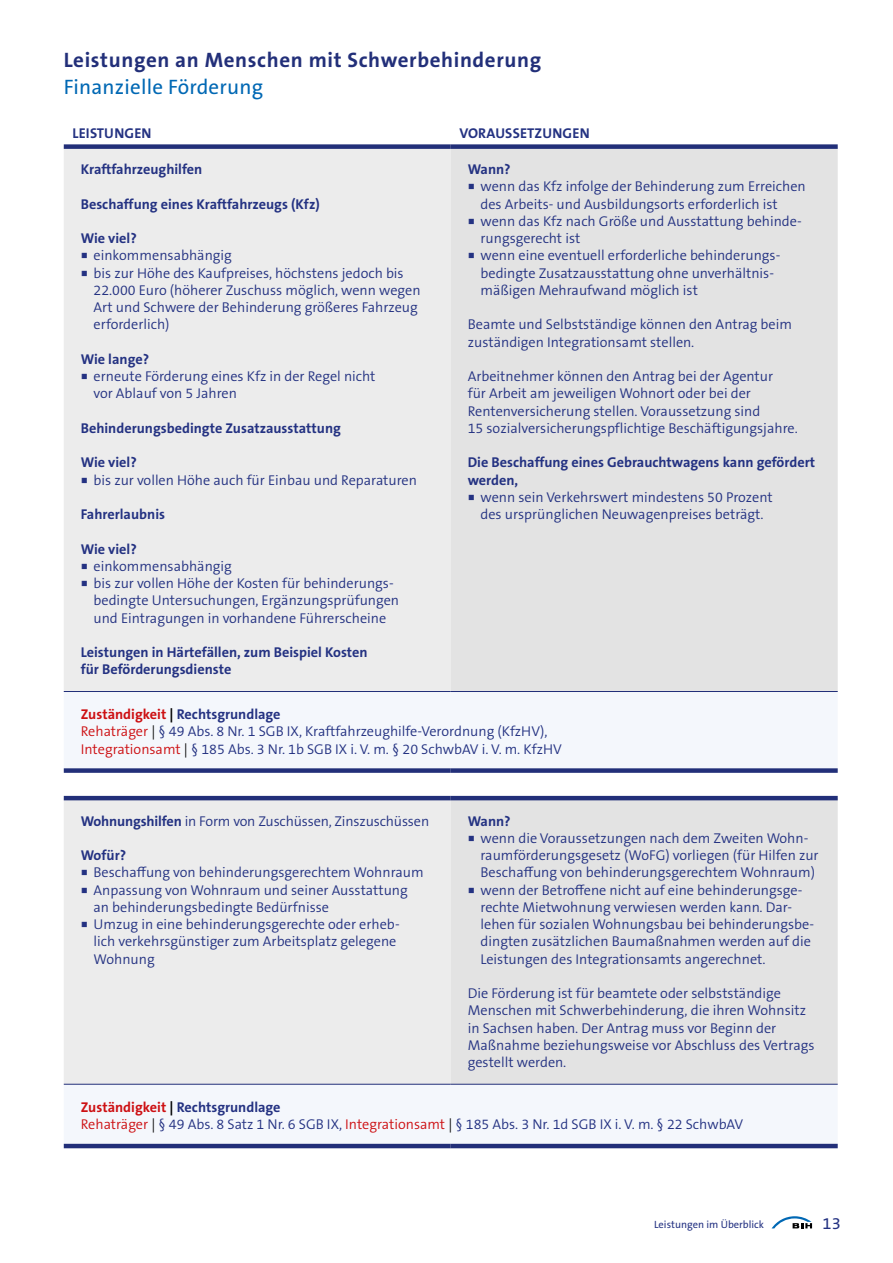
<style>
.page{position:relative;width:893px;height:1263px;background:#fff}
.page>*{position:absolute;margin:0;border:0;box-sizing:border-box;transform-origin:0 0}
.t1{font:700 21px "The Sans B W7";letter-spacing:.03em;color:#222f79}
.t2{font:21px "The Sans B W5 Plain";letter-spacing:.01em;color:#0068b4}
.t3{font:16.5px "The Sans B W5 Plain";color:#243282}
.Tabellentext_linksbü{font:300 14.25px/17.2px "The Sans B W4";color:#243282}
.Tabellentext_linksbü-2{font:700 14.25px/17.2px "The Sans B W7";color:#243282}
.t4{font:10.5px "The Sans B W5 Plain";color:#243282}
.s1{font-family:"Minion Pro";font-weight:400;font-size:18px}
.s2{color:#cd1013}
.s3{color:#000}
.s4{font-family:"The Sans B W7";font-weight:700}
</style>
<div class="page">
<svg style="left:772px;top:1216px;width:40px;height:12px"></svg>
<div style="left:64px;top:149px;width:387px;height:542px;background:#ececec"></div>
<div style="left:451px;top:149px;width:387px;height:542px;background:#e3e3e3"></div>
<svg style="left:64px;top:692px;width:774px;height:452px"></svg>
<div style="left:64px;top:144px;width:387px;height:5px;background:#222f79"></div>
<div style="left:451px;top:144px;width:387px;height:5px;background:#222f79"></div>
<hr style="left:64px;top:796px;width:387px;height:4px;background:#222f79">
<hr style="left:451px;top:796px;width:387px;height:4px;background:#222f79">
<hr style="left:64px;top:1144px;width:387px;height:4px;background:#222f79">
<hr style="left:451px;top:1144px;width:387px;height:4px;background:#222f79">
<div style="left:64px;top:768px;width:387px;height:5px;background:#222f79"></div>
<div style="left:451px;top:768px;width:387px;height:5px;background:#222f79"></div>
<hr style="left:64px;top:691px;width:387px;height:1px;background:#222f79">
<hr style="left:451px;top:691px;width:387px;height:1px;background:#222f79">
<hr style="left:64px;top:1084px;width:387px;height:1px;background:#222f79">
<hr style="left:451px;top:1084px;width:387px;height:1px;background:#222f79">
<h1 class="t1" style="left:64px;top:46px;width:479px">Leistungen an Menschen mit Schwerbehinderung</h1>
<h1 class="t2" style="left:64px;top:73px;width:201px">Finanzielle Förderung</h1>
<p class="Tabellentext_linksbü-2" style="left:72px;top:125px;width:81px">LEISTUNGEN</p>
<p class="Tabellentext_linksbü-2" style="left:459px;top:125px;width:132px">VORAUSSETZUNGEN</p>
<p class="Tabellentext_linksbü-2" style="left:81px;top:161px;width:123px">Kraftfahrzeughilfen</p>
<p class="Tabellentext_linksbü-2" style="left:81px;top:195px;width:240px">Beschaffung eines Kraftfahrzeugs (Kfz)</p>
<p class="Tabellentext_linksbü-2" style="left:81px;top:230px;width:58px">Wie viel?</p>
<p class="Tabellentext_linksbü" style="left:81px;top:247px;width:153px"><span class="s1">■</span> einkommensabhängig</p>
<p class="Tabellentext_linksbü" style="left:94px;top:264px;width:329px;text-indent:-13px"><span class="s1">■</span> bis zur Höhe des Kaufpreises, höchstens jedoch bis 22.000 Euro (höherer Zuschuss möglich, wenn wegen Art und Schwere der Behinderung größeres Fahrzeug erforderlich)</p>
<p class="Tabellentext_linksbü-2" style="left:81px;top:351px;width:70px">Wie lange?</p>
<p class="Tabellentext_linksbü" style="left:94px;top:368px;width:283px;text-indent:-13px"><span class="s1">■</span> erneute Förderung eines Kfz in der Regel nicht vor Ablauf von 5 Jahren</p>
<p class="Tabellentext_linksbü-2" style="left:81px;top:420px;width:262px">Behinderungsbedingte Zusatzausstattung</p>
<p class="Tabellentext_linksbü-2" style="left:81px;top:454px;width:58px">Wie viel?</p>
<p class="Tabellentext_linksbü" style="left:81px;top:471px;width:338px"><span class="s1">■</span> bis zur vollen Höhe auch für Einbau und Reparaturen</p>
<p class="Tabellentext_linksbü-2" style="left:81px;top:506px;width:86px">Fahrerlaubnis</p>
<p class="Tabellentext_linksbü-2" style="left:81px;top:540px;width:58px">Wie viel?</p>
<p class="Tabellentext_linksbü" style="left:81px;top:558px;width:153px"><span class="s1">■</span> einkommensabhängig</p>
<p class="Tabellentext_linksbü" style="left:94px;top:575px;width:307px;text-indent:-13px"><span class="s1">■</span> bis zur vollen Höhe der Kosten für behinderungs&shy;bedingte Untersuchungen, Ergänzungsprüfungen und Eintragungen in vorhandene Führerscheine</p>
<p class="Tabellentext_linksbü-2" style="left:81px;top:644px;width:288px">Leistungen in Härtefällen, zum Beispiel Kosten für Beförderungsdienste</p>
<p class="Tabellentext_linksbü-2" style="left:468px;top:161px;width:44px">Wann?</p>
<p class="Tabellentext_linksbü" style="left:480px;top:178px;width:327px;text-indent:-13px"><span class="s1">■</span> wenn das Kfz infolge der Behinderung zum Erreichen des Arbeits- und Ausbildungsorts erforderlich ist</p>
<p class="Tabellentext_linksbü" style="left:480px;top:213px;width:323px;text-indent:-13px"><span class="s1">■</span> wenn das Kfz nach Größe und Ausstattung behinde&shy;rungsgerecht ist</p>
<p class="Tabellentext_linksbü" style="left:480px;top:247px;width:300px;text-indent:-13px"><span class="s1">■</span> wenn eine eventuell erforderliche behinderungs&shy;bedingte Zusatzausstattung ohne unverhältnis&shy;mäßigen Mehraufwand möglich ist</p>
<p class="Tabellentext_linksbü" style="left:468px;top:316px;width:326px">Beamte und Selbstständige können den Antrag beim zuständigen Integrationsamt stellen.</p>
<p class="Tabellentext_linksbü" style="left:468px;top:368px;width:332px">Arbeitnehmer können den Antrag bei der Agentur<br>für Arbeit am jeweiligen Wohnort oder bei der Rentenversicherung stellen. Voraussetzung sind<br>15 sozialversicherungspflichtige Beschäftigungsjahre.</p>
<p class="Tabellentext_linksbü-2" style="left:468px;top:454px;width:349px">Die Beschaffung eines Gebrauchtwagens kann gefördert werden,</p>
<p class="Tabellentext_linksbü" style="left:468px;top:489px;width:306px;text-align:center"><span class="s1">■</span> wenn sein Verkehrswert mindestens 50 Prozent des ursprünglichen Neuwagenpreises beträgt.</p>
<p class="Tabellentext_linksbü-2" style="left:81px;top:706px;width:201px"><span class="s2">Zuständigkeit</span> <span class="s3">|</span> Rechtsgrundlage</p>
<p class="Tabellentext_linksbü" style="left:81px;top:723px;width:482px"><span class="s2">Rehaträger</span> <span class="s3">|</span> § 49 Abs. 8 Nr. 1 SGB IX, Kraftfahrzeughilfe-Verordnung (KfzHV),<br><span class="s2">Integrationsamt</span> <span class="s3">|</span> § 185 Abs. 3 Nr. 1b SGB IX i. V. m. § 20 SchwbAV i. V. m. KfzHV</p>
<p class="Tabellentext_linksbü" style="left:81px;top:812px;width:350px"><span class="s4">Wohnungshilfen</span> in Form von Zuschüssen, Zinszuschüssen</p>
<p class="Tabellentext_linksbü-2" style="left:81px;top:847px;width:47px">Wofür?</p>
<p class="Tabellentext_linksbü" style="left:81px;top:864px;width:344px"><span class="s1">■</span> Beschaffung von behinderungsgerechtem Wohnraum</p>
<p class="Tabellentext_linksbü" style="left:94px;top:881px;width:316px;text-indent:-13px"><span class="s1">■</span> Anpassung von Wohnraum und seiner Ausstattung an behinderungsbedingte Bedürfnisse</p>
<p class="Tabellentext_linksbü" style="left:94px;top:916px;width:308px;text-indent:-13px"><span class="s1">■</span> Umzug in eine behinderungsgerechte oder erheb&shy;lich verkehrsgünstiger zum Arbeitsplatz gelegene<br>Wohnung</p>
<p class="Tabellentext_linksbü-2" style="left:468px;top:812px;width:44px">Wann?</p>
<p class="Tabellentext_linksbü" style="left:480px;top:829px;width:340px;text-indent:-13px"><span class="s1">■</span> wenn die Voraussetzungen nach dem Zweiten Wohn&shy;raumförderungsgesetz (WoFG) vorliegen (für Hilfen zur<br>Beschaffung von behinderungsgerechtem Wohnraum)</p>
<p class="Tabellentext_linksbü" style="left:480px;top:881px;width:335px;text-indent:-13px"><span class="s1">■</span> wenn der Betroffene nicht auf eine behinderungsge&shy;rechte Mietwohnung verwiesen werden kann. Dar&shy;lehen für sozialen Wohnungsbau bei behinderungsbe&shy;dingten zusätzlichen Baumaßnahmen werden auf die Leistungen des Integrationsamts angerechnet.</p>
<p class="Tabellentext_linksbü" style="left:468px;top:985px;width:348px">Die Förderung ist für beamtete oder selbstständige Menschen mit Schwerbehinderung, die ihren Wohnsitz in Sachsen haben. Der Antrag muss vor Beginn der Maßnahme beziehungsweise vor Abschluss des Vertrags gestellt werden.</p>
<p class="Tabellentext_linksbü-2" style="left:81px;top:1098px;width:201px"><span class="s2">Zuständigkeit</span> <span class="s3">|</span> Rechtsgrundlage</p>
<p class="Tabellentext_linksbü" style="left:81px;top:1116px;width:664px"><span class="s2">Rehaträger</span> <span class="s3">|</span> § 49 Abs. 8 Satz 1 Nr. 6 SGB IX, <span class="s2">Integrationsamt</span> <span class="s3">|</span> § 185 Abs. 3 Nr. 1d SGB IX i. V. m. § 22 SchwbAV</p>
<p class="t4" style="left:654px;top:1218px;width:111px">Leistungen im Überblick</p>
<p class="t3" style="left:823px;top:1212px;width:20px">13</p>
</div>
